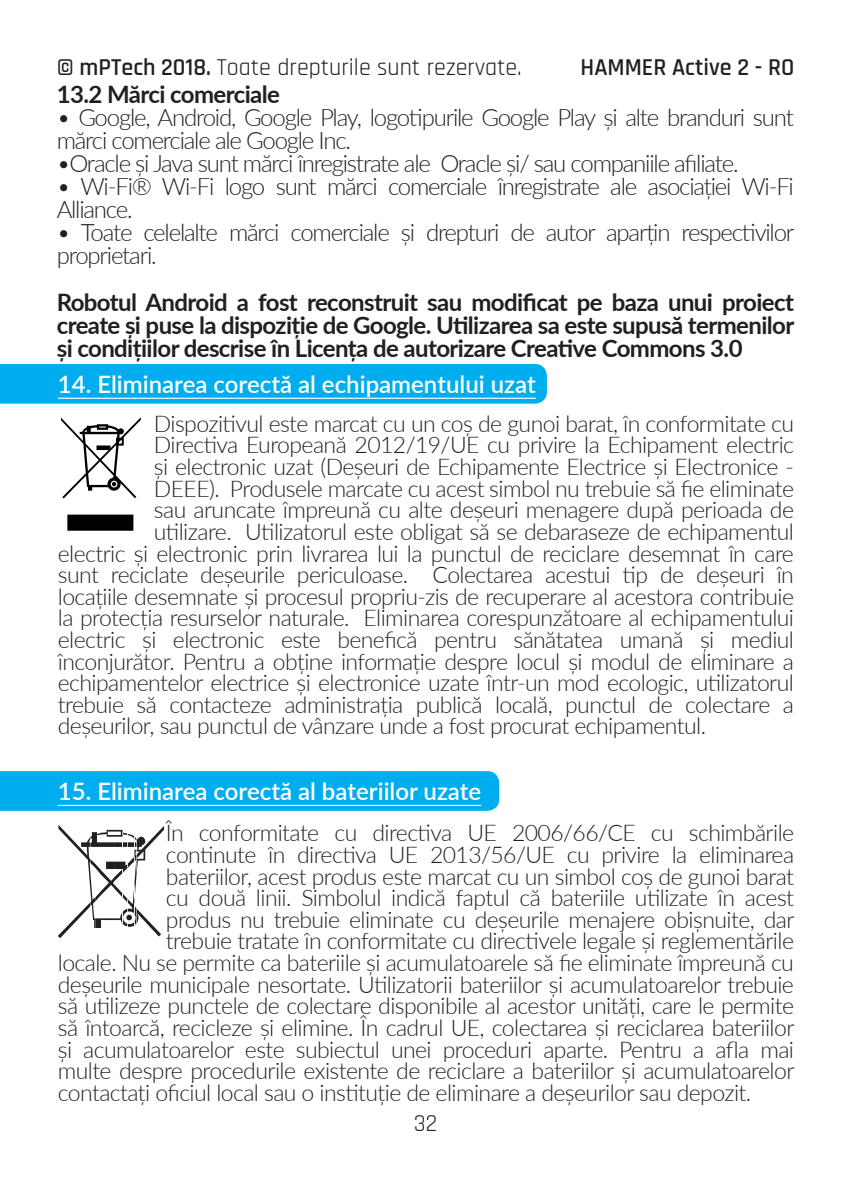
<style>
.page{position:relative;width:851px;height:1191px;background:#fff}
.page>*{position:absolute;margin:0;border:0;box-sizing:border-box;transform-origin:0 0}
.t1{font:300 24px/22.8px "Lato";letter-spacing:-.05em;color:#231f20}
.t2{font:700 24px/22.8px "Lato";letter-spacing:-.025em;color:#231f20;text-align:justify}
.t3{font:600 24px "Lato";color:#fff}
.t4{font:24px "Rajdhani";color:#231f20}
.t5{font:600 24px "Rajdhani";color:#231f20}
.t6{font:300 23.2px "Lato";letter-spacing:-.025em;color:#231f20}
.s1{font-weight:600}
</style>
<div class="page">
<svg style="left:61px;top:417px;width:80px;height:114px"></svg>
<div style="left:0;top:364px;width:547px;height:40px;background:#00aeef"></div>
<hr style="left:58px;top:397px;width:478px;height:2px;background:#fff">
<div style="left:0;top:771px;width:499px;height:40px;background:#00aeef"></div>
<hr style="left:58px;top:804px;width:423px;height:2px;background:#fff">
<svg style="left:58px;top:825px;width:106px;height:113px"></svg>
<p class="t4" style="left:57px;top:53px;width:466px"><span class="s1">© mPTech 2018.</span> Toate drepturile sunt rezervate.</p>
<p class="t5" style="left:580px;top:53px;width:215px">HAMMER Active 2 - RO</p>
<p class="t2" style="left:57px;top:82px;width:225px">13.2 Mărci comerciale</p>
<p class="t1" style="left:57px;top:106px;width:738px">• Google, Android, Google Play, logotipurile Google Play și alte branduri sunt mărci comerciale ale Google Inc.</p>
<p class="t1" style="left:57px;top:152px;width:683px">•Oracle și Java sunt mărci înregistrate ale Oracle și/ sau companiile afiliate.</p>
<p class="t1" style="left:57px;top:175px;width:738px">• Wi-Fi® Wi-Fi logo sunt mărci comerciale înregistrate ale asociației Wi-Fi<br>Alliance.</p>
<p class="t1" style="left:57px;top:221px;width:739px">• Toate celelalte mărci comerciale și drepturi de autor aparțin respectivilor proprietari.</p>
<p class="t2" style="left:57px;top:289px;width:739px">Robotul Android a fost reconstruit sau modificat pe baza unui proiect create și puse la dispoziție de Google. Utilizarea sa este supusă termenilor și condițiilor descrise în Licența de autorizare Creative Commons 3.0</p>
<p class="t3" style="left:58px;top:366px;width:479px">14. Eliminarea corectă al echipamentului uzat</p>
<p class="t6" style="left:154px;top:407px;width:641px">Dispozitivul este marcat cu un coș de gunoi barat, în conformitate cu</p>
<p class="t6" style="left:154px;top:429px;width:641px">Directiva Europeană 2012/19/UE cu privire la Echipament electric</p>
<p class="t6" style="left:154px;top:450px;width:641px">și electronic uzat (Deșeuri de Echipamente Electrice și Electronice -</p>
<p class="t6" style="left:154px;top:472px;width:641px">DEEE). Produsele marcate cu acest simbol nu trebuie să fie eliminate</p>
<p class="t6" style="left:154px;top:494px;width:641px">sau aruncate împreună cu alte deșeuri menagere după perioada de</p>
<p class="t6" style="left:154px;top:515px;width:641px">utilizare. Utilizatorul este obligat să se debaraseze de echipamentul</p>
<p class="t6" style="left:58px;top:537px;width:737px">electric și electronic prin livrarea lui la punctul de reciclare desemnat în care</p>
<p class="t6" style="left:58px;top:558px;width:737px">sunt reciclate deșeurile periculoase. Colectarea acestui tip de deșeuri în</p>
<p class="t6" style="left:58px;top:580px;width:737px">locațiile desemnate și procesul propriu-zis de recuperare al acestora contribuie</p>
<p class="t6" style="left:58px;top:602px;width:737px">la protecția resurselor naturale. Eliminarea corespunzătoare al echipamentului</p>
<p class="t6" style="left:58px;top:623px;width:737px">electric și electronic este benefică pentru sănătatea umană și mediul</p>
<p class="t6" style="left:58px;top:645px;width:737px">înconjurător. Pentru a obține informație despre locul și modul de eliminare a</p>
<p class="t6" style="left:58px;top:666px;width:737px">echipamentelor electrice și electronice uzate într-un mod ecologic, utilizatorul</p>
<p class="t6" style="left:58px;top:688px;width:737px">trebuie să contacteze administrația publică locală, punctul de colectare a</p>
<p class="t6" style="left:58px;top:710px;width:649px">deșeurilor, sau punctul de vânzare unde a fost procurat echipamentul.</p>
<p class="t3" style="left:58px;top:773px;width:425px">15. Eliminarea corectă al bateriilor uzate</p>
<p class="t6" style="left:166px;top:817px;width:629px">În conformitate cu directiva UE 2006/66/CE cu schimbările</p>
<p class="t6" style="left:166px;top:838px;width:629px">continute în directiva UE 2013/56/UE cu privire la eliminarea</p>
<p class="t6" style="left:166px;top:860px;width:629px">bateriilor, acest produs este marcat cu un simbol coș de gunoi barat</p>
<p class="t6" style="left:166px;top:881px;width:629px">cu două linii. Simbolul indică faptul că bateriile utilizate în acest</p>
<p class="t6" style="left:166px;top:903px;width:630px">produs nu trebuie eliminate cu deșeurile menajere obișnuite, dar</p>
<p class="t6" style="left:166px;top:925px;width:629px">trebuie tratate în conformitate cu directivele legale și reglementările</p>
<p class="t6" style="left:58px;top:946px;width:737px">locale. Nu se permite ca bateriile și acumulatoarele să fie eliminate împreună cu</p>
<p class="t6" style="left:58px;top:968px;width:737px">deșeurile municipale nesortate. Utilizatorii bateriilor și acumulatoarelor trebuie</p>
<p class="t6" style="left:58px;top:989px;width:737px">să utilizeze punctele de colectare disponibile al acestor unități, care le permite</p>
<p class="t6" style="left:58px;top:1011px;width:738px">să întoarcă, recicleze și elimine. În cadrul UE, colectarea și reciclarea bateriilor</p>
<p class="t6" style="left:58px;top:1033px;width:737px">și acumulatoarelor este subiectul unei proceduri aparte. Pentru a afla mai</p>
<p class="t6" style="left:58px;top:1054px;width:738px">multe despre procedurile existente de reciclare a bateriilor și acumulatoarelor</p>
<p class="t6" style="left:58px;top:1076px;width:694px">contactați oficiul local sau o instituție de eliminare a deșeurilor sau depozit.</p>
<p class="t4" style="left:414px;top:1110px;width:25px">32</p>
</div>
